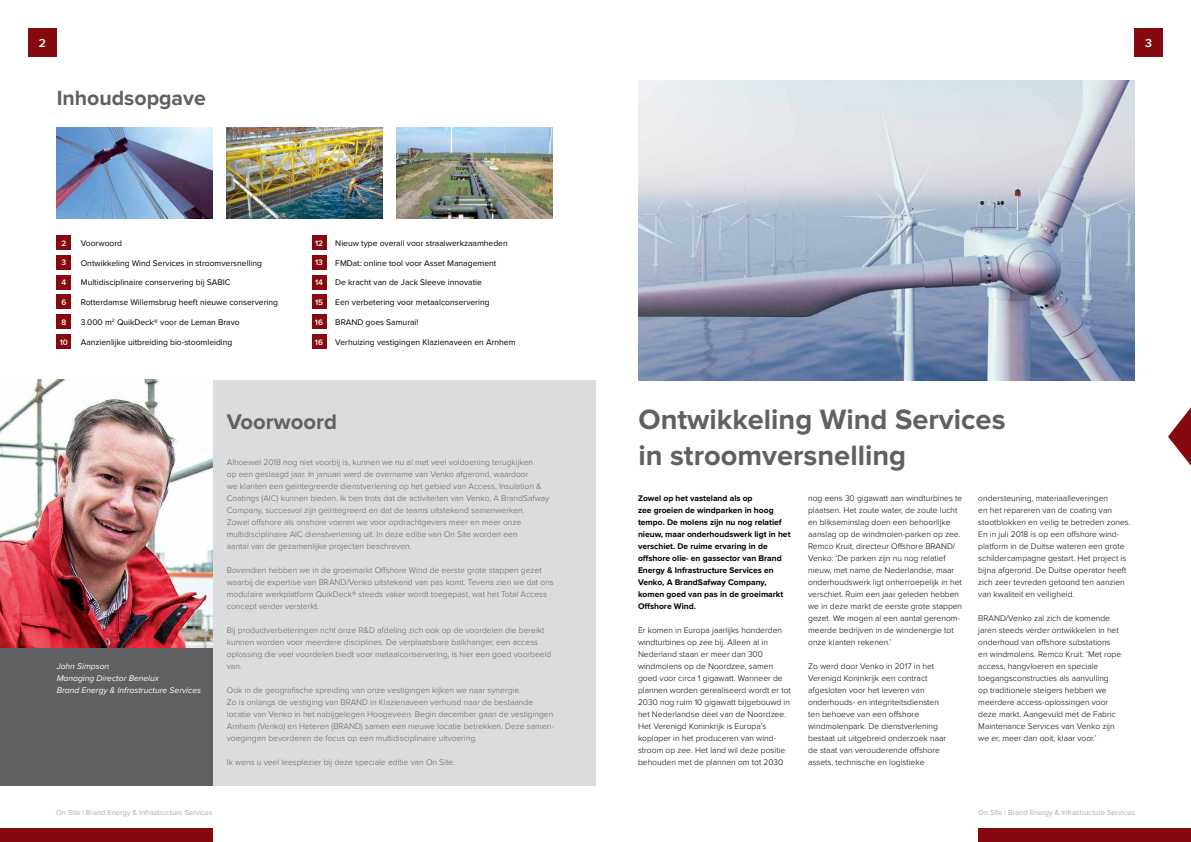
<style>
.page{position:relative;width:1191px;height:842px;background:#fff}
.page>*{position:absolute;margin:0;border:0;box-sizing:border-box;transform-origin:0 0}
.t1{font:700 29px/36px "Proxima Nova";color:#5f6062}
.t2{font:700 22px "Proxima Nova";color:#5f6062}
.t3{font:700 21.3px "Proxima Nova";color:#5f6062}
.t4{font:600 12px "Proxima Nova";color:#fff}
.t5{font:300 8.5px/12px "Proxima Nova";color:#000}
.t6{font:300 8.5px/12px "Proxima Nova";color:#5f6062}
.t7{font:8.5px "Proxima Nova";color:#000}
.t8{font:700 8.5px/12px "Proxima Nova";color:#000}
.t9{font:italic 8.5px/12px "Proxima Nova";color:#fff}
.t10{font:600 8.2px "Proxima Nova";color:#fff}
.t11{font:7.5px "Proxima Nova";color:#aaacaf}
</style>
<div class="page">
<img style="left:638px;top:81px;width:496px;height:300px">
<div style="left:0;top:380px;width:595px;height:405px;background:#dbdcdd"></div>
<div style="left:0;top:648px;width:213px;height:137px;background:#5f6062"></div>
<img style="left:0;top:380px;width:213px;height:268px">
<img style="left:57px;top:128px;width:156px;height:90px">
<img style="left:227px;top:128px;width:156px;height:90px">
<img style="left:397px;top:128px;width:156px;height:90px">
<div style="left:57px;top:235px;width:14px;height:14px;background:#86090f"></div>
<div style="left:312px;top:235px;width:14px;height:14px;background:#86090f"></div>
<div style="left:57px;top:255px;width:14px;height:14px;background:#86090f"></div>
<div style="left:312px;top:255px;width:14px;height:14px;background:#86090f"></div>
<div style="left:57px;top:275px;width:14px;height:14px;background:#86090f"></div>
<div style="left:57px;top:315px;width:14px;height:14px;background:#86090f"></div>
<div style="left:57px;top:334px;width:14px;height:15px;background:#86090f"></div>
<div style="left:57px;top:295px;width:14px;height:14px;background:#86090f"></div>
<div style="left:312px;top:275px;width:14px;height:14px;background:#86090f"></div>
<div style="left:312px;top:295px;width:14px;height:14px;background:#86090f"></div>
<div style="left:312px;top:315px;width:14px;height:14px;background:#86090f"></div>
<div style="left:312px;top:334px;width:14px;height:15px;background:#86090f"></div>
<svg style="left:1168px;top:407px;width:23px;height:59px"></svg>
<div style="left:28px;top:28px;width:29px;height:29px;background:#86090f"></div>
<div style="left:1134px;top:28px;width:28px;height:29px;background:#86090f"></div>
<div style="left:978px;top:828px;width:213px;height:14px;background:#86090f"></div>
<div style="left:0;top:828px;width:213px;height:14px;background:#86090f"></div>
<h3 class="t4" style="left:39px;top:38px;width:9px">2</h3>
<h3 class="t4" style="left:1145px;top:38px;width:8px">3</h3>
<h3 class="t3" style="left:57px;top:88px;width:151px">Inhoudsopgave</h3>
<p class="t10" style="left:61px;top:239px;width:6px">2</p>
<p class="t10" style="left:315px;top:239px;width:9px">12</p>
<p class="t10" style="left:61px;top:259px;width:6px">3</p>
<p class="t10" style="left:315px;top:259px;width:9px">13</p>
<p class="t10" style="left:61px;top:279px;width:6px">4</p>
<p class="t10" style="left:61px;top:318px;width:6px">8</p>
<p class="t10" style="left:60px;top:338px;width:10px">10</p>
<p class="t7" style="left:81px;top:239px;width:43px">Voorwoord</p>
<p class="t7" style="left:81px;top:259px;width:183px">Ontwikkeling Wind Services in stroomversnelling</p>
<p class="t7" style="left:81px;top:279px;width:151px">Multidisciplinaire conservering bij SABIC</p>
<p class="t7" style="left:81px;top:298px;width:199px">Rotterdamse Willemsbrug heeft nieuwe conservering</p>
<p class="t7" style="left:81px;top:318px;width:160px">3.000 m<sup>2</sup> QuikDeck® voor de Leman Bravo</p>
<p class="t7" style="left:81px;top:338px;width:153px">Aanzienlijke uitbreiding bio-stoomleiding</p>
<p class="t10" style="left:315px;top:279px;width:9px">14</p>
<p class="t10" style="left:315px;top:299px;width:10px">15</p>
<p class="t10" style="left:315px;top:318px;width:10px">16</p>
<p class="t10" style="left:315px;top:338px;width:10px">16</p>
<p class="t10" style="left:61px;top:299px;width:6px">6</p>
<p class="t7" style="left:335px;top:239px;width:174px">Nieuw type overall voor straalwerkzaamheden</p>
<p class="t7" style="left:335px;top:259px;width:162px">FMDat: online tool voor Asset Management</p>
<p class="t7" style="left:335px;top:279px;width:148px">De kracht van de Jack Sleeve innovatie</p>
<p class="t7" style="left:335px;top:298px;width:156px">Een verbetering voor metaalconservering</p>
<p class="t7" style="left:335px;top:318px;width:85px">BRAND goes Samurai!</p>
<p class="t7" style="left:335px;top:338px;width:182px">Verhuizing vestigingen Klazienaveen en Arnhem</p>
<p class="t9" style="left:57px;top:660px;width:146px">John Simpson<br>Managing Director Benelux<br>Brand Energy &amp; Infrastructure Services</p>
<h2 class="t2" style="left:227px;top:411px;width:112px">Voorwoord</h2>
<p class="t6" style="left:227px;top:456px;width:324px">Alhoewel 2018 nog niet voorbij is, kunnen we nu al met veel voldoening terugkijken<br>op een geslaagd jaar. In januari werd de overname van Venko afgerond, waardoor<br>we klanten een geïntegreerde dienstverlening op het gebied van Access, Insulation &amp; Coatings (AIC) kunnen bieden. Ik ben trots dat de activiteiten van Venko, A BrandSafway Company, succesvol zijn geïntegreerd en dat de teams uitstekend samenwerken.<br>Zowel offshore als onshore voeren we voor opdrachtgevers meer en meer onze multidisciplinaire AIC dienstverlening uit. In deze editie van On Site worden een<br>aantal van de gezamenlijke projecten beschreven.</p>
<p class="t6" style="left:227px;top:564px;width:328px">Bovendien hebben we in de groeimarkt Offshore Wind de eerste grote stappen gezet waarbij de expertise van BRAND/Venko uitstekend van pas komt. Tevens zien we dat ons modulaire werkplatform QuikDeck® steeds vaker wordt toegepast, wat het Total Access concept verder versterkt.</p>
<p class="t6" style="left:227px;top:624px;width:326px">Bij productverbeteringen richt onze R&amp;D afdeling zich ook op de voordelen die bereikt kunnen worden voor meerdere disciplines. De verplaatsbare balkhanger, een access oplossing die veel voordelen biedt voor metaalconservering, is hier een goed voorbeeld van.</p>
<p class="t6" style="left:227px;top:684px;width:328px">Ook in de geografische spreiding van onze vestigingen kijken we naar synergie.<br>Zo is onlangs de vestiging van BRAND in Klazienaveen verhuisd naar de bestaande locatie van Venko in het nabijgelegen Hoogeveen. Begin december gaan de vestigingen Arnhem (Venko) en Heteren (BRAND) samen een nieuwe locatie betrekken. Deze samen&shy;voegingen bevorderen de focus op een multidisciplinaire uitvoering.</p>
<p class="t6" style="left:227px;top:756px;width:230px">Ik wens u veel leesplezier bij deze speciale editie van On Site.</p>
<h1 class="t1" style="left:638px;top:402px;width:368px">Ontwikkeling Wind Services in stroomversnelling</h1>
<p class="t8" style="left:638px;top:492px;width:154px">Zowel op het vasteland als op<br>zee groeien de windparken in hoog tempo. De molens zijn nu nog relatief nieuw, maar onderhoudswerk ligt in het verschiet. De ruime ervaring in de offshore olie- en gassector van Brand<br>Energy &amp; Infrastructure Services en<br>Venko, A BrandSafway Company, komen goed van pas in de groeimarkt<br>Offshore Wind.</p>
<p class="t5" style="left:638px;top:624px;width:154px">Er komen in Europa jaarlijks honderden windturbines op zee bij. Alleen al in Nederland staan er meer dan 300 windmolens op de Noordzee, samen goed voor circa 1 gigawatt. Wanneer de plannen worden gerealiseerd wordt er tot 2030 nog ruim 10 gigawatt bijgebouwd in het Nederlandse deel van de Noordzee.<br>Het Verenigd Koninkrijk is Europa’s koploper in het produceren van wind&shy;stroom op zee. Het land wil deze positie behouden met de plannen om tot 2030</p>
<p class="t5" style="left:808px;top:492px;width:156px">nog eens 30 gigawatt aan windturbines te plaatsen. Het zoute water, de zoute lucht en blikseminslag doen een behoorlijke aanslag op de windmolen-parken op zee.<br>Remco Kruit, directeur Offshore BRAND/ Venko: ‘De parken zijn nu nog relatief nieuw, met name de Nederlandse, maar onderhoudswerk ligt onherroepelijk in het verschiet. Ruim een jaar geleden hebben we in deze markt de eerste grote stappen gezet. We mogen al een aantal gerenom&shy;meerde bedrijven in de windenergie tot onze klanten rekenen.’</p>
<p class="t5" style="left:808px;top:660px;width:140px">Zo werd door Venko in 2017 in het Verenigd Koninkrijk een contract afgesloten voor het leveren van onderhouds- en integriteitsdiensten ten behoeve van een offshore windmolenpark. De dienstverlening bestaat uit uitgebreid onderzoek naar de staat van verouderende offshore assets, technische en logistieke</p>
<p class="t5" style="left:978px;top:492px;width:154px">ondersteuning, materiaalleveringen<br>en het repareren van de coating van stootblokken en veilig te betreden zones.<br>En in juli 2018 is op een offshore wind&shy;platform in de Duitse wateren een grote schildercampagne gestart. Het project is bijna afgerond. De Duitse operator heeft zich zeer tevreden getoond ten aanzien van kwaliteit en veiligheid.</p>
<p class="t5" style="left:978px;top:612px;width:144px">BRAND/Venko zal zich de komende jaren steeds verder ontwikkelen in het onderhoud van offshore substations en windmolens. Remco Kruit: ‘Met rope access, hangvloeren en speciale toegangsconstructies als aanvulling<br>op traditionele steigers hebben we meerdere access-oplossingen voor deze markt. Aangevuld met de Fabric Maintenance Services van Venko zijn we er, meer dan ooit, klaar voor.’</p>
<p class="t11" style="left:56px;top:809px;width:158px">On Site | Brand Energy &amp; Infrastructure Services</p>
<p class="t11" style="left:978px;top:809px;width:158px">On Site | Brand Energy &amp; Infrastructure Services</p>
</div>
